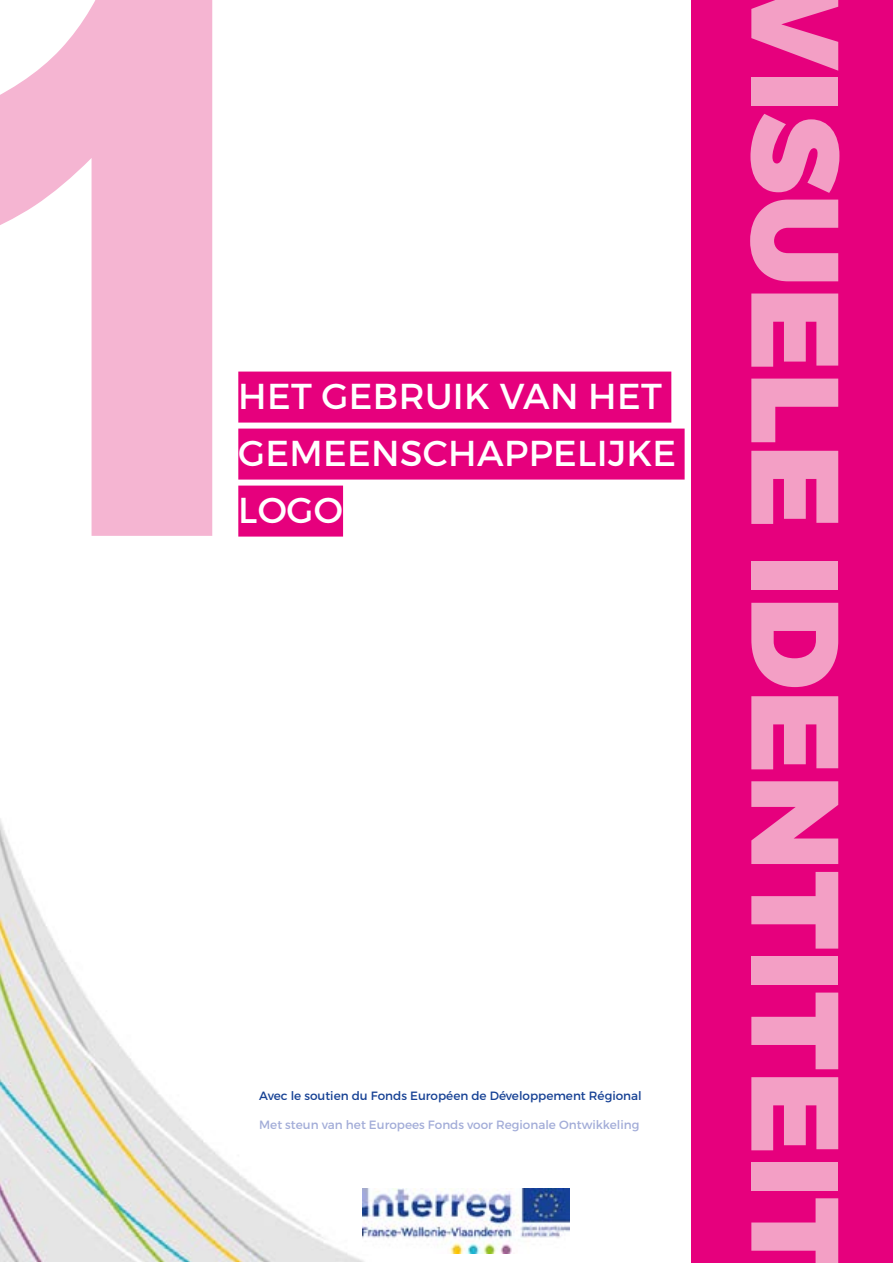
<style>
.page{position:relative;width:893px;height:1263px;background:#fff}
.page>*{position:absolute;margin:0;border:0;box-sizing:border-box;transform-origin:0 0}
.t1{font:900 792px "Arial";color:#f5b5d2;scale:.76 1}
.t2{font:900 123.9px "Montserrat";letter-spacing:.01em;color:#f39fc5}
.t3{font:36px/57px "Montserrat";letter-spacing:.01em;color:#fff}
.t4{font:12px "Montserrat";color:#a3add8}
.t5{font:12px "Montserrat";color:#164194}
</style>
<div class="page">
<div style="left:692px;top:0;width:201px;height:1263px;background:#e6007d"></div>
<div style="left:238px;top:372px;width:433px;height:51px;background:#e6007d"></div>
<div style="left:238px;top:429px;width:447px;height:51px;background:#e6007d"></div>
<div style="left:238px;top:486px;width:105px;height:51px;background:#e6007d"></div>
<img style="left:1px;top:821px;width:363px;height:441px">
<img style="left:363px;top:1188px;width:207px;height:65px">
<h1 class="t1" style="left:-83px;top:-322px;width:528px">1</h1>
<h3 class="t3" style="left:238px;top:368px;width:439px">HET GEBRUIK VAN HET<br>GEMEENSCHAPPELIJKE<br>LOGO</h3>
<p class="t5" style="left:259px;top:1088px;width:384px">Avec le soutien du Fonds Européen de Développement Régional</p>
<p class="t4" style="left:259px;top:1117px;width:382px">Met steun van het Europees Fonds voor Regionale Ontwikkeling</p>
<h2 class="t2" style="left:873px;top:-23px;width:1300px;rotate:90deg">VISUELE IDENTITEIT</h2>
</div>
